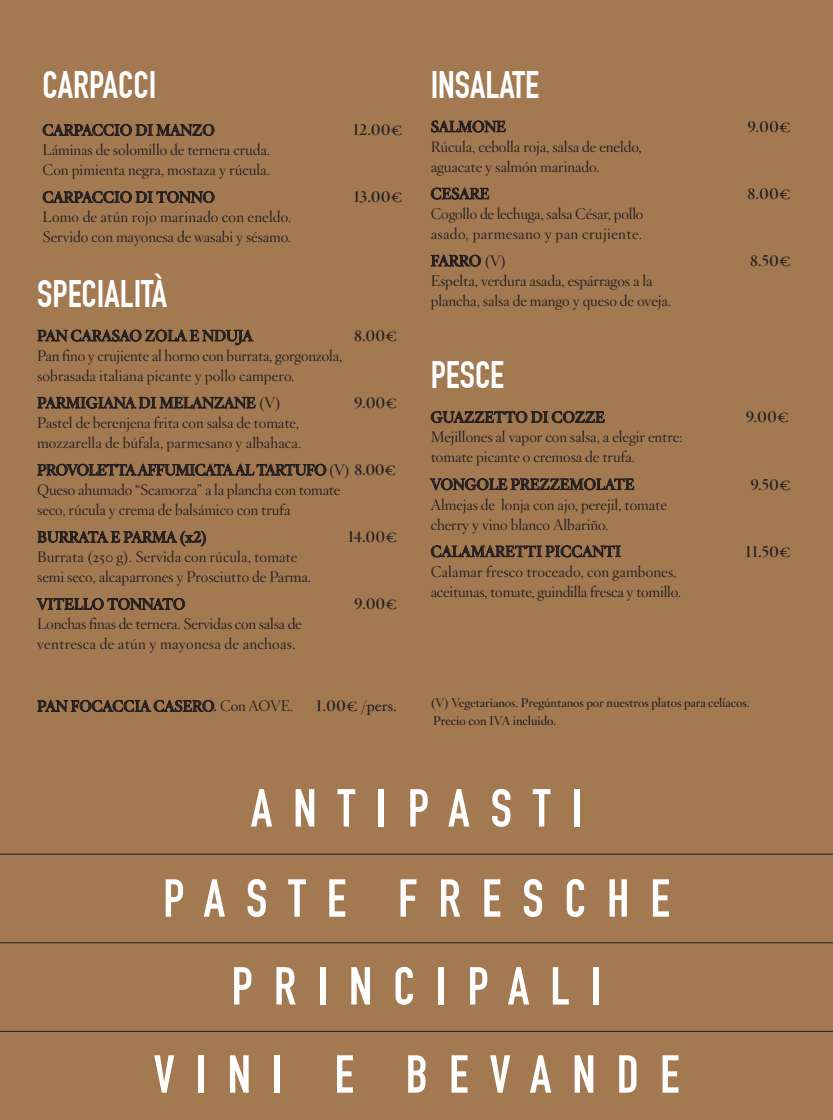
<style>
.page{position:relative;width:833px;height:1120px;background:#fff}
.page>*{position:absolute;margin:0;border:0;box-sizing:border-box;transform-origin:0 0}
.t1{font:700 52.5px "DIN Condensed";letter-spacing:.4em;color:#fff}
.t2{font:700 37.5px "DIN Condensed";color:#fff}
.t3{font:15px/20px "Hoefler Titling HTF Lt Roman";color:#231f20}
.t4{font:15px "Hoefler Titling HTF Bd SC";color:#231f20}
.t5{font:15px "Hoefler Titling HTF Bd SC";letter-spacing:-.03em;color:#231f20}
.t6{font:15px "Hoefler Text";color:#231f20}
.t7{font:12.5px "Hoefler Titling HTF Sm Roman";color:#231f20}
.s1{font-family:"Hoefler Text"}
.s2{font-family:"Hoefler Titling HTF Sm Roman"}
.s3{font-family:"Hoefler Titling HTF Lt Roman"}
.s4{font-family:"Hoefler Titling HTF Bd SC"}
</style>
<div class="page">
<div style="left:0;top:0;width:833px;height:1119px;background:#a37952"></div>
<svg style="left:431px;top:411px;width:173px;height:13px"></svg>
<svg style="left:430px;top:478px;width:204px;height:13px"></svg>
<svg style="left:431px;top:545px;width:189px;height:13px"></svg>
<svg style="left:43px;top:123px;width:171px;height:13px"></svg>
<svg style="left:43px;top:191px;width:171px;height:12px"></svg>
<svg style="left:38px;top:329px;width:215px;height:17px"></svg>
<svg style="left:38px;top:396px;width:217px;height:13px"></svg>
<svg style="left:38px;top:463px;width:288px;height:13px"></svg>
<svg style="left:38px;top:530px;width:168px;height:17px"></svg>
<svg style="left:37px;top:597px;width:148px;height:14px"></svg>
<svg style="left:431px;top:120px;width:74px;height:13px"></svg>
<svg style="left:431px;top:187px;width:58px;height:12px"></svg>
<svg style="left:431px;top:254px;width:50px;height:12px"></svg>
<hr style="left:0;top:1031px;width:833px;height:1px;background:#231f20">
<hr style="left:0;top:942px;width:833px;height:1px;background:#231f20">
<hr style="left:0;top:854px;width:833px;height:1px;background:#231f20">
<svg style="left:38px;top:700px;width:176px;height:12px"></svg>
<p class="t2" style="left:43px;top:62px;width:115px">CARPACCI</p>
<p class="t4" style="left:43px;top:120px;width:174px">CARPACCIO DI MANZO</p>
<p class="t4" style="left:353px;top:120px;width:51px">12.00<span class="s1">€</span></p>
<p class="t3" style="left:43px;top:140px;width:229px">Láminas de solomillo de ternera cruda.<br>Con pimienta negra, mostaza y rúcula.</p>
<p class="t4" style="left:43px;top:187px;width:174px">CARPACCIO DI TONNO</p>
<p class="t4" style="left:353px;top:187px;width:50px">13.00<span class="s1">€</span></p>
<p class="t3" style="left:43px;top:207px;width:250px">Lomo de atún rojo marinado con eneldo.<br>Servido con mayonesa de wasabi y sésamo.</p>
<p class="t2" style="left:37px;top:271px;width:131px">SPECIALITÀ</p>
<p class="t4" style="left:37px;top:326px;width:217px">PAN CARASAO ZOLA E NDUJA</p>
<p class="t4" style="left:354px;top:326px;width:44px">8.00<span class="s1">€</span></p>
<p class="t3" style="left:37px;top:345px;width:307px">Pan fino y crujiente al horno con burrata, gorgonzola, sobrasada italiana picante y pollo campero.</p>
<p class="t4" style="left:37px;top:393px;width:245px">PARMIGIANA DI MELANZANE <span class="s2">(V)</span></p>
<p class="t4" style="left:354px;top:393px;width:44px">9.00<span class="s1">€</span></p>
<p class="t3" style="left:37px;top:413px;width:265px">Pastel de berenjena frita con salsa de tomate, mozzarella de búfala, parmesano y albahaca.</p>
<p class="t5" style="left:37px;top:460px;width:360px">PROVOLETTA AFFUMICATA AL TARTUFO <span class="s2">(V)</span> 8.00<span class="s1">€</span></p>
<p class="t3" style="left:37px;top:480px;width:305px">Queso ahumado “Scamorza” a la plancha con tomate seco, rúcula y crema de balsámico con trufa</p>
<p class="t4" style="left:37px;top:527px;width:171px">BURRATA E PARMA (x2)</p>
<p class="t4" style="left:348px;top:527px;width:51px">14.00<span class="s1">€</span></p>
<p class="t3" style="left:37px;top:547px;width:275px">Burrata (250 g). Servida con rúcula, tomate semi seco, alcaparrones y Prosciutto de Parma.</p>
<p class="t4" style="left:37px;top:594px;width:149px">VITELLO TONNATO</p>
<p class="t4" style="left:354px;top:594px;width:44px">9.00<span class="s1">€</span></p>
<p class="t3" style="left:37px;top:614px;width:266px">Lonchas finas de ternera. Servidas con salsa de ventresca de atún y mayonesa de anchoas.</p>
<p class="t4" style="left:37px;top:696px;width:257px">PAN FOCACCIA CASERO. <span class="s3">Con AOVE.</span></p>
<p class="t6" style="left:316px;top:697px;width:82px"><span class="s4">1.00</span>€ <span class="s4">/</span>pers.</p>
<p class="t2" style="left:431px;top:62px;width:110px">INSALATE</p>
<p class="t4" style="left:431px;top:117px;width:77px">SALMONE</p>
<p class="t4" style="left:747px;top:117px;width:44px">9.00<span class="s1">€</span></p>
<p class="t3" style="left:431px;top:136px;width:212px">Rúcula, cebolla roja, salsa de eneldo, aguacate y salmón marinado.</p>
<p class="t4" style="left:431px;top:184px;width:60px">CESARE</p>
<p class="t4" style="left:747px;top:184px;width:44px">8.00<span class="s1">€</span></p>
<p class="t3" style="left:431px;top:203px;width:214px">Cogollo de lechuga, salsa César, pollo asado, parmesano y pan crujiente.</p>
<p class="t4" style="left:431px;top:251px;width:77px">FARRO <span class="s2">(V)</span></p>
<p class="t4" style="left:750px;top:251px;width:42px">8.50<span class="s1">€</span></p>
<p class="t3" style="left:431px;top:271px;width:242px">Espelta, verdura asada, espárragos a la plancha, salsa de mango y queso de oveja.</p>
<p class="t2" style="left:431px;top:353px;width:75px">PESCE</p>
<p class="t4" style="left:431px;top:407px;width:176px">GUAZZETTO DI COZZE</p>
<p class="t4" style="left:746px;top:407px;width:44px">9.00<span class="s1">€</span></p>
<p class="t3" style="left:431px;top:427px;width:253px">Mejillones al vapor con salsa, a elegir entre:</p>
<p class="t3" style="left:431px;top:447px;width:206px">tomate picante o cremosa de trufa.</p>
<p class="t4" style="left:431px;top:474px;width:205px">VONGOLE PREZZEMOLATE</p>
<p class="t4" style="left:750px;top:474px;width:41px">9.50<span class="s1">€</span></p>
<p class="t3" style="left:431px;top:494px;width:238px">Almejas de lonja con ajo, perejil, tomate cherry y vino blanco Albariño.</p>
<p class="t4" style="left:431px;top:541px;width:192px">CALAMARETTI PICCANTI</p>
<p class="t4" style="left:745px;top:541px;width:47px">11.50<span class="s1">€</span></p>
<p class="t3" style="left:431px;top:561px;width:247px">Calamar fresco troceado, con gambones,</p>
<p class="t3" style="left:431px;top:581px;width:252px">aceitunas, tomate, guindilla fresca y tomillo.</p>
<p class="t7" style="left:431px;top:694px;width:320px">(V) Vegetarianos. Pregúntanos por nuestros platos para celíacos.</p>
<p class="t7" style="left:433px;top:712px;width:124px">Precio con IVA incluido.</p>
<p class="t1" style="left:251px;top:777px;width:333px">ANTIPASTI</p>
<p class="t1" style="left:163px;top:867px;width:508px">PASTE FRESCHE</p>
<p class="t1" style="left:231px;top:955px;width:371px">PRINCIPALI</p>
<p class="t1" style="left:153px;top:1043px;width:527px">VINI E BEVANDE</p>
</div>
